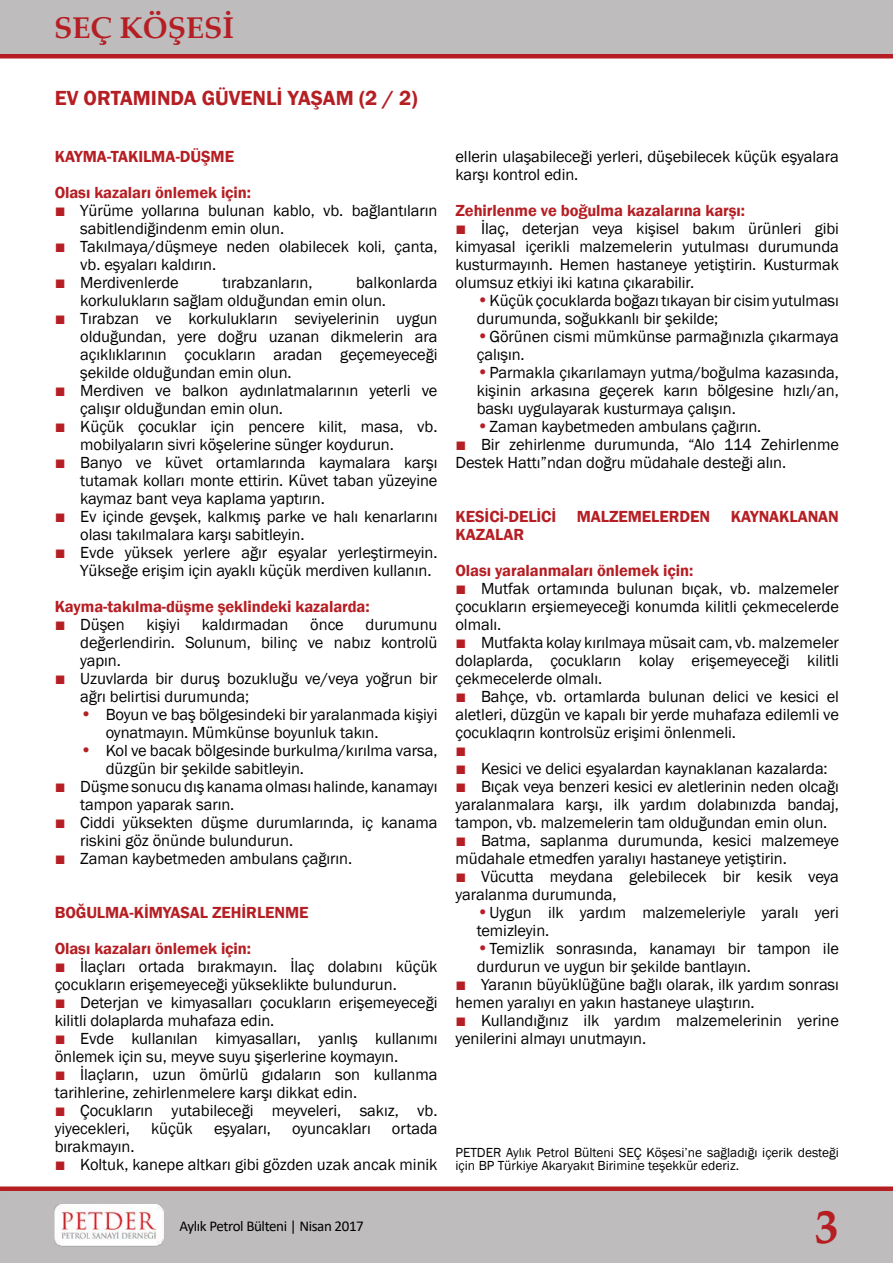
<style>
.page{position:relative;width:893px;height:1263px;background:#fff}
.page>*{position:absolute;margin:0;border:0;box-sizing:border-box;transform-origin:0 0}
.t1{font:700 47.85px "Palatino Linotype";color:#b51f24}
.t2{font:700 30px "Palatino Linotype";color:#b51f24}
.t3{font:600 21px "Franklin Gothic";color:#b51f24}
.t4{font:18px "Franklin Gothic";color:#b51f24}
.t5{font:16.5px/18px "Franklin Gothic";letter-spacing:-.005em;color:#000}
.t6{font:600 16.5px/36px "Franklin Gothic";letter-spacing:-.005em;color:#b51f24}
.t7{font:15px "Calibri";letter-spacing:-.025em;color:#000}
.t8{font:13.5px/13.5px "Franklin Gothic";color:#000}
.s1{font-size:18px;color:#b51f24}
</style>
<div class="page">
<div style="left:1px;top:1192px;width:891px;height:70px;background:#bebcbd"></div>
<div style="left:0;top:1191px;width:893px;height:72px;border:2px solid #bdbdbd"></div>
<div style="left:0;top:1186px;width:893px;height:5px;background:#b51f24"></div>
<img style="left:54px;top:1204px;width:109px;height:43px">
<div style="left:0;top:0;width:893px;height:54px;background:#bebcbd"></div>
<div style="left:0;top:54px;width:893px;height:5px;background:#b51f24"></div>
<h2 class="t2" style="left:54px;top:6px;width:182px">SEÇ KÖŞESİ</h2>
<p class="t3" style="left:55px;top:85px;width:364px">EV ORTAMINDA GÜVENLİ YAŞAM (2 / 2)</p>
<p class="t6" style="left:55px;top:139px;width:198px">KAYMA-TAKILMA-DÜŞME<br>Olası kazaları önlemek için:</p>
<p class="t5" style="left:80px;top:202px;width:359px;text-indent:-26px"><span class="s1">■</span> Yürüme yollarına bulunan kablo, vb. bağlantıların sabitlendiğindenm emin olun.</p>
<p class="t5" style="left:80px;top:238px;width:359px;text-indent:-26px"><span class="s1">■</span> Takılmaya/düşmeye neden olabilecek koli, çanta, vb. eşyaları kaldırın.</p>
<p class="t5" style="left:55px;top:274px;width:126px"><span class="s1">■</span> Merdivenlerde</p>
<p class="t5" style="left:222px;top:274px;width:92px">tırabzanların,</p>
<p class="t5" style="left:80px;top:274px;width:359px;text-indent:276px">balkonlarda korkulukların sağlam olduğundan emin olun.</p>
<p class="t5" style="left:80px;top:310px;width:359px;text-align:justify;text-indent:-26px"><span class="s1">■</span> Tırabzan ve korkulukların seviyelerinin uygun olduğundan, yere doğru uzanan dikmelerin ara açıklıklarının çocukların aradan geçemeyeceği şekilde olduğundan emin olun.</p>
<p class="t5" style="left:80px;top:382px;width:359px;text-indent:-26px"><span class="s1">■</span> Merdiven ve balkon aydınlatmalarının yeterli ve çalışır olduğundan emin olun.</p>
<p class="t5" style="left:80px;top:418px;width:359px;text-indent:-26px"><span class="s1">■</span> Küçük çocuklar için pencere kilit, masa, vb. mobilyaların sivri köşelerine sünger koydurun.</p>
<p class="t5" style="left:80px;top:454px;width:359px;text-align:justify;text-indent:-26px"><span class="s1">■</span> Banyo ve küvet ortamlarında kaymalara karşı tutamak kolları monte ettirin. Küvet taban yüzeyine kaymaz bant veya kaplama yaptırın.</p>
<p class="t5" style="left:80px;top:508px;width:359px;text-indent:-26px"><span class="s1">■</span> Ev içinde gevşek, kalkmış parke ve halı kenarlarını olası takılmalara karşı sabitleyin.</p>
<p class="t5" style="left:80px;top:544px;width:359px;text-indent:-26px"><span class="s1">■</span> Evde yüksek yerlere ağır eşyalar yerleştirmeyin.<br>Yükseğe erişim için ayaklı küçük merdiven kullanın.</p>
<p class="t6" style="left:55px;top:589px;width:317px">Kayma-takılma-düşme şeklindeki kazalarda:</p>
<p class="t5" style="left:55px;top:616px;width:71px"><span class="s1">■</span> Düşen</p>
<p class="t5" style="left:146px;top:616px;width:35px">kişiyi</p>
<p class="t5" style="left:202px;top:616px;width:88px">kaldırmadan</p>
<p class="t5" style="left:310px;top:616px;width:35px">önce</p>
<p class="t5" style="left:80px;top:616px;width:359px;text-align:justify;text-indent:285px">durumunu değerlendirin. Solunum, bilinç ve nabız kontrolü yapın.</p>
<p class="t5" style="left:80px;top:670px;width:359px;text-indent:-26px"><span class="s1">■</span> Uzuvlarda bir duruş bozukluğu ve/veya yoğrun bir ağrı belirtisi durumunda;</p>
<p class="t5" style="left:106px;top:706px;width:333px;text-indent:-26px"><span class="s1">•</span> Boyun ve baş bölgesindeki bir yaralanmada kişiyi oynatmayın. Mümkünse boyunluk takın.</p>
<p class="t5" style="left:106px;top:742px;width:333px;text-indent:-26px"><span class="s1">•</span> Kol ve bacak bölgesinde burkulma/kırılma varsa, düzgün bir şekilde sabitleyin.</p>
<p class="t5" style="left:80px;top:778px;width:359px;text-indent:-26px"><span class="s1">■</span> Düşme sonucu dış kanama olması halinde, kanamayı tampon yaparak sarın.</p>
<p class="t5" style="left:80px;top:814px;width:359px;text-indent:-26px"><span class="s1">■</span> Ciddi yüksekten düşme durumlarında, iç kanama riskini göz önünde bulundurun.</p>
<p class="t5" style="left:55px;top:850px;width:299px"><span class="s1">■</span> Zaman kaybetmeden ambulans çağırın.</p>
<p class="t6" style="left:55px;top:895px;width:255px">BOĞULMA-KİMYASAL ZEHİRLENME<br>Olası kazaları önlemek için:</p>
<p class="t5" style="left:55px;top:958px;width:384px"><span class="s1">■</span> İlaçları ortada bırakmayın. İlaç dolabını küçük çocukların erişemeyeceği yükseklikte bulundurun.</p>
<p class="t5" style="left:55px;top:994px;width:384px"><span class="s1">■</span> Deterjan ve kimyasalları çocukların erişemeyeceği kilitli dolaplarda muhafaza edin.</p>
<p class="t5" style="left:55px;top:1030px;width:384px"><span class="s1">■</span> Evde kullanılan kimyasalları, yanlış kullanımı önlemek için su, meyve suyu şişerlerine koymayın.</p>
<p class="t5" style="left:55px;top:1066px;width:384px"><span class="s1">■</span> İlaçların, uzun ömürlü gıdaların son kullanma tarihlerine, zehirlenmelere karşı dikkat edin.</p>
<p class="t5" style="left:55px;top:1102px;width:384px"><span class="s1">■</span> Çocukların yutabileceği meyveleri, sakız, vb. yiyecekleri,</p>
<p class="t5" style="left:151px;top:1120px;width:43px">küçük</p>
<p class="t5" style="left:214px;top:1120px;width:58px">eşyaları,</p>
<p class="t5" style="left:292px;top:1120px;width:80px">oyuncakları</p>
<p class="t5" style="left:392px;top:1120px;width:47px">ortada</p>
<p class="t5" style="left:55px;top:1138px;width:81px">bırakmayın.</p>
<p class="t5" style="left:55px;top:1156px;width:384px"><span class="s1">■</span> Koltuk, kanepe altkarı gibi gözden uzak ancak minik</p>
<p class="t5" style="left:455px;top:148px;width:385px">ellerin ulaşabileceği yerleri, düşebilecek küçük eşyalara karşı kontrol edin.</p>
<p class="t6" style="left:455px;top:193px;width:291px">Zehirlenme ve boğulma kazalarına karşı:</p>
<p class="t5" style="left:455px;top:220px;width:385px;text-align:justify"><span class="s1">■</span> İlaç, deterjan veya kişisel bakım ürünleri gibi kimyasal içerikli malzemelerin yutulması durumunda kusturmayınh. Hemen hastaneye yetiştirin. Kusturmak olumsuz etkiyi iki katına çıkarabilir.</p>
<p class="t5" style="left:477px;top:292px;width:364px"><span class="s1">•</span>Küçük çocuklarda boğazı tıkayan bir cisim yutulması durumunda, soğukkanlı bir şekilde;</p>
<p class="t5" style="left:477px;top:328px;width:364px"><span class="s1">•</span>Görünen cismi mümkünse parmağınızla çıkarmaya çalışın.</p>
<p class="t5" style="left:477px;top:364px;width:364px;text-align:justify"><span class="s1">•</span>Parmakla çıkarılamayn yutma/boğulma kazasında, kişinin arkasına geçerek karın bölgesine hızlı/an, baskı uygulayarak kusturmaya çalışın.</p>
<p class="t5" style="left:477px;top:418px;width:286px"><span class="s1">•</span>Zaman kaybetmeden ambulans çağırın.</p>
<p class="t5" style="left:455px;top:436px;width:385px"><span class="s1">■</span> Bir zehirlenme durumunda, “Alo 114 Zehirlenme<br>Destek Hattı”ndan doğru müdahale desteği alın.</p>
<p class="t6" style="left:455px;top:508px;width:385px;line-height:18px">KESİCİ-DELİCİ MALZEMELERDEN KAYNAKLANAN<br>KAZALAR</p>
<p class="t6" style="left:455px;top:553px;width:239px">Olası yaralanmaları önlemek için:</p>
<p class="t5" style="left:455px;top:580px;width:385px;text-align:justify"><span class="s1">■</span> Mutfak ortamında bulunan bıçak, vb. malzemeler çocukların erşiemeyeceği konumda kilitli çekmecelerde olmalı.</p>
<p class="t5" style="left:455px;top:634px;width:385px;text-align:justify"><span class="s1">■</span> Mutfakta kolay kırılmaya müsait cam, vb. malzemeler dolaplarda, çocukların kolay erişemeyeceği kilitli çekmecelerde olmalı.</p>
<p class="t5" style="left:455px;top:688px;width:385px;text-align:justify"><span class="s1">■</span> Bahçe, vb. ortamlarda bulunan delici ve kesici el aletleri, düzgün ve kapalı bir yerde muhafaza edilemli ve çocuklaqrın kontrolsüz erişimi önlenmeli.</p>
<p class="t4" style="left:455px;top:739px;width:12px">■</p>
<p class="t5" style="left:455px;top:760px;width:374px"><span class="s1">■</span> Kesici ve delici eşyalardan kaynaklanan kazalarda:</p>
<p class="t5" style="left:455px;top:778px;width:385px;text-align:justify"><span class="s1">■</span> Bıçak veya benzeri kesici ev aletlerinin neden olcağı yaralanmalara karşı, ilk yardım dolabınızda bandaj, tampon, vb. malzemelerin tam olduğundan emin olun.</p>
<p class="t5" style="left:455px;top:832px;width:385px"><span class="s1">■</span> Batma, saplanma durumunda, kesici malzemeye müdahale etmedfen yaralıyı hastaneye yetiştirin.</p>
<p class="t5" style="left:455px;top:868px;width:385px"><span class="s1">■</span> Vücutta meydana gelebilecek bir kesik veya yaralanma durumunda,</p>
<p class="t5" style="left:477px;top:904px;width:364px"><span class="s1">•</span>Uygun ilk yardım malzemeleriyle yaralı yeri temizleyin.</p>
<p class="t5" style="left:477px;top:940px;width:364px"><span class="s1">•</span>Temizlik sonrasında, kanamayı bir tampon ile durdurun ve uygun bir şekilde bantlayın.</p>
<p class="t5" style="left:455px;top:976px;width:385px"><span class="s1">■</span> Yaranın büyüklüğüne bağlı olarak, ilk yardım sonrası hemen yaralıyı en yakın hastaneye ulaştırın.</p>
<p class="t5" style="left:455px;top:1012px;width:385px"><span class="s1">■</span> Kullandığınız ilk yardım malzemelerinin yerine yenilerini almayı unutmayın.</p>
<p class="t8" style="left:455px;top:1146px;width:385px">PETDER Aylık Petrol Bülteni SEÇ Köşesi’ne sağladığı içerik desteği için BP Türkiye Akaryakıt Birimine teşekkür ederiz.</p>
<p class="t7" style="left:179px;top:1216px;width:186px">Aylık Petrol Bülteni | Nisan 2017</p>
<h1 class="t1" style="left:815px;top:1193px;width:25px">3</h1>
</div>
